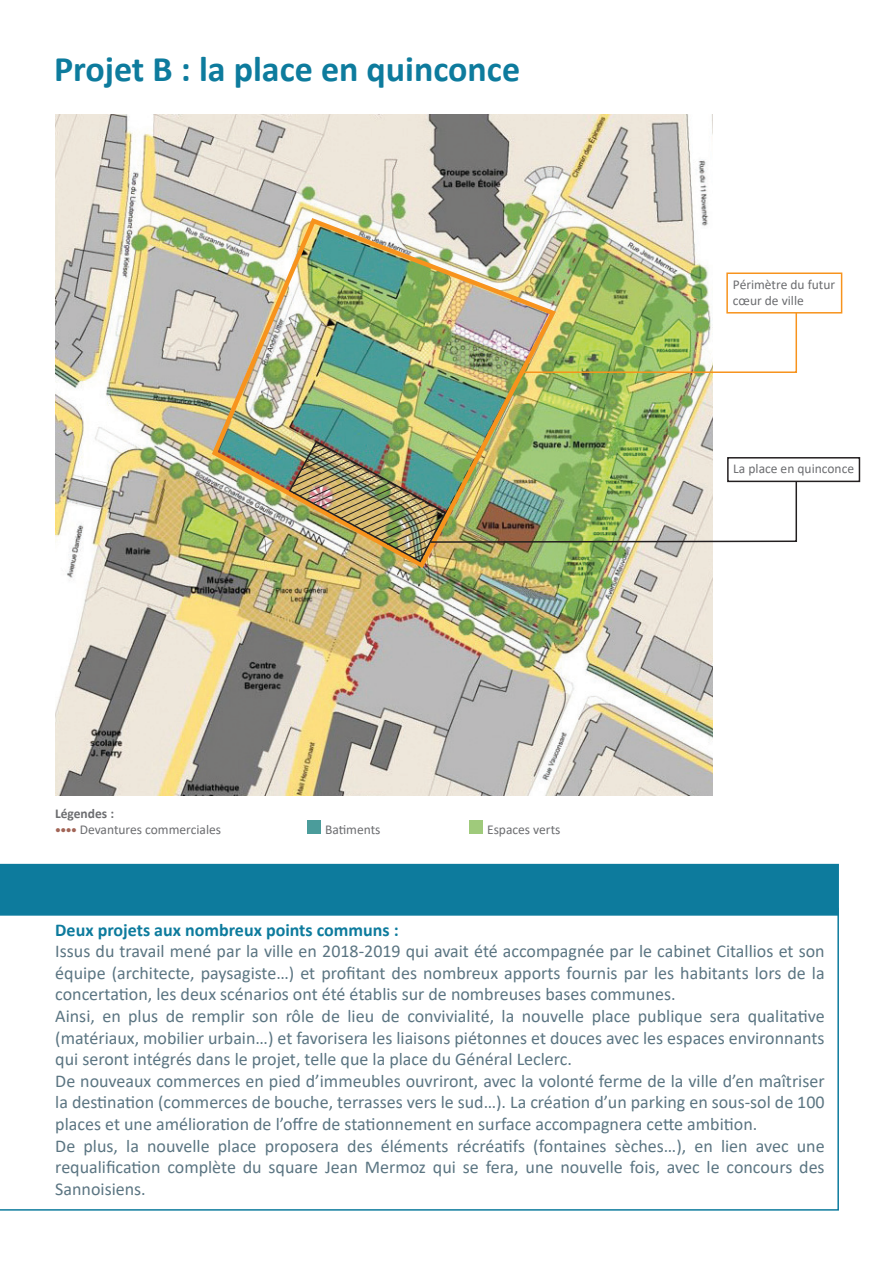
<style>
.page{position:relative;width:893px;height:1264px;background:#fff}
.page>*{position:absolute;margin:0;border:0;box-sizing:border-box;transform-origin:0 0}
.texte_courant{font:700 36px "Calibri";color:#0d7b9d}
.t1{font:18px/21.6px "Calibri";color:#5b7582}
.t2{font:700 18px "Calibri";color:#0d7b9d}
.t3{font:13.5px/16.2px "Calibri";color:#6c6d70}
.t4{font:700 13.5px "Calibri";color:#6c6d70}
</style>
<div class="page">
<svg style="left:0;top:915px;width:839px;height:295px"></svg>
<img style="left:56px;top:115px;width:657px;height:680px">
<img style="left:209px;top:215px;width:350px;height:356px">
<div style="left:727px;top:457px;width:133px;height:25px;border:2px solid #231f20"></div>
<div style="left:0;top:863px;width:839px;height:52px;background:#0d7b9d"></div>
<img style="left:522px;top:311px;width:276px;height:62px">
<div style="left:726px;top:272px;width:116px;height:41px;border:2px solid #f7931d"></div>
<img style="left:288px;top:440px;width:510px;height:123px">
<div style="left:307px;top:820px;width:14px;height:13px;background:#4b9c9b"></div>
<div style="left:469px;top:820px;width:14px;height:13px;background:#9fca7b"></div>
<p class="texte_courant" style="left:54px;top:44px;width:468px">Projet B : la place en quinconce</p>
<p class="t4" style="left:55px;top:803px;width:61px">Légendes :</p>
<p class="t3" style="left:80px;top:820px;width:143px">Devantures commerciales</p>
<p class="t3" style="left:325px;top:820px;width:57px">Batiments</p>
<p class="t3" style="left:487px;top:820px;width:75px">Espaces verts</p>
<p class="t3" style="left:733px;top:276px;width:104px">Périmètre du futur cœur de ville</p>
<p class="t3" style="left:733px;top:460px;width:122px">La place en quinconce</p>
<p class="t2" style="left:55px;top:916px;width:345px">Deux projets aux nombreux points communs :</p>
<p class="t1" style="left:55px;top:939px;width:771px">Issus du travail mené par la ville en 2018-2019 qui avait été accompagnée par le cabinet Citallios et son équipe (architecte, paysagiste…) et profitant des nombreux apports fournis par les habitants lors de la concertation, les deux scénarios ont été établis sur de nombreuses bases communes.<br>Ainsi, en plus de remplir son rôle de lieu de convivialité, la nouvelle place publique sera qualitative (matériaux, mobilier urbain…) et favorisera les liaisons piétonnes et douces avec les espaces environnants qui seront intégrés dans le projet, telle que la place du Général Leclerc.<br>De nouveaux commerces en pied d’immeubles ouvriront, avec la volonté ferme de la ville d’en maîtriser la destination (commerces de bouche, terrasses vers le sud…). La création d’un parking en sous-sol de 100 places et une amélioration de l’offre de stationnement en surface accompagnera cette ambition.<br>De plus, la nouvelle place proposera des éléments récréatifs (fontaines sèches…), en lien avec une requalification complète du square Jean Mermoz qui se fera, une nouvelle fois, avec le concours des Sannoisiens.</p>
</div>
